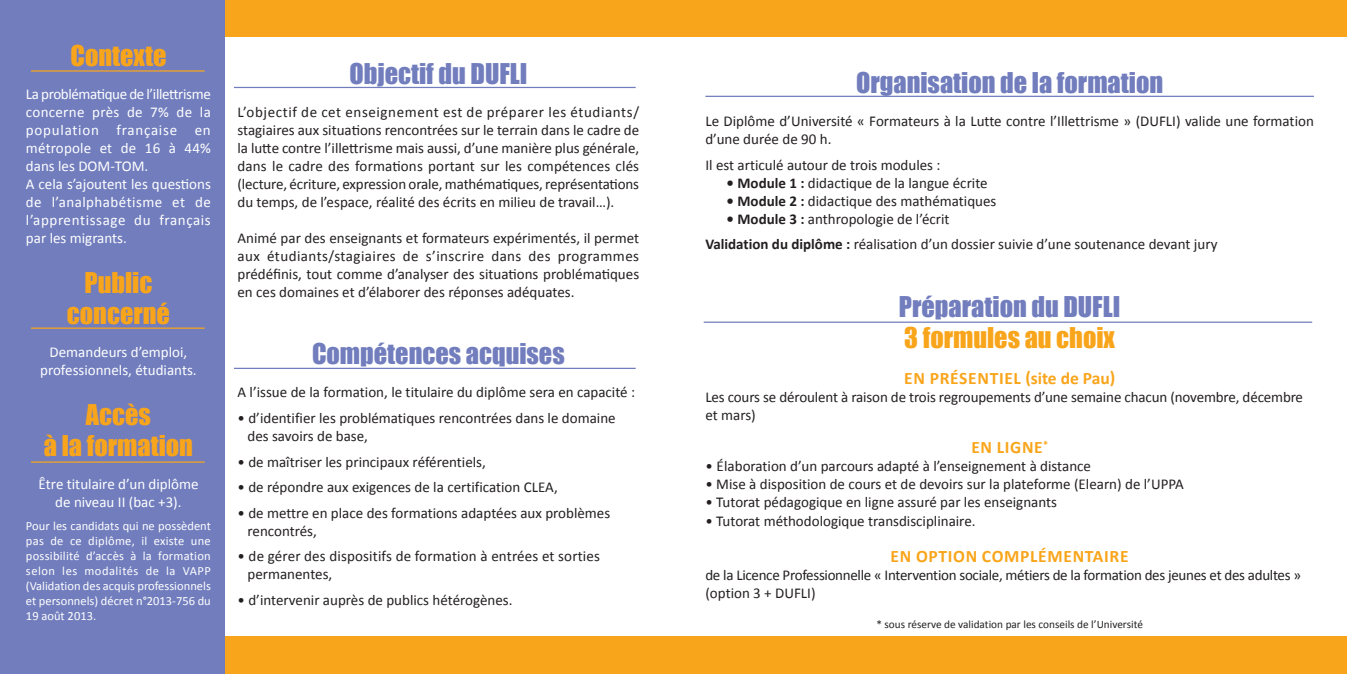
<style>
.page{position:relative;width:1347px;height:674px;background:#fff}
.page>*{position:absolute;margin:0;border:0;box-sizing:border-box;transform-origin:0 0}
.t1{font:26.25px "Impact";color:#717dbd}
.t2{font:26.25px "Impact";color:#f9a51b}
.t3{font:700 17.5px "Calibri";letter-spacing:.04em;color:#f9a51b}
.t4{font:15px/18px "Calibri";color:#231f20}
.t5{font:15px/18px "Calibri";color:#fff;text-align:justify}
.t6{font:15px/18px "Calibri";letter-spacing:-.02em;color:#231f20}
.t7{font:12.5px/15px "Calibri";color:#fff;text-align:justify}
.t8{font:11.25px "Calibri";color:#231f20}
.s1{font-weight:700}
</style>
<div class="page">
<div style="left:105px;top:0;width:1241px;height:36px;background:#f9a51b"></div>
<div style="left:105px;top:636px;width:1241px;height:37px;background:#f9a51b"></div>
<div style="left:0;top:0;width:224px;height:673px;background:#717dbd"></div>
<hr style="left:31px;top:70px;width:174px;height:2px;background:#f9a51b">
<hr style="left:234px;top:367px;width:401px;height:2px;background:#717dbd">
<hr style="left:234px;top:87px;width:401px;height:1px;background:#717dbd">
<hr style="left:705px;top:96px;width:608px;height:1px;background:#717dbd">
<hr style="left:31px;top:327px;width:174px;height:1px;background:#f9a51b">
<hr style="left:31px;top:461px;width:174px;height:1px;background:#f9a51b">
<hr style="left:703px;top:321px;width:609px;height:1px;background:#717dbd">
<p class="t2" style="left:70px;top:35px;width:97px">Contexte</p>
<p class="t5" style="left:26px;top:85px;width:186px">La problématique de l’illettrisme concerne près de 7% de la population française en métropole et de 16 à 44% dans les DOM-TOM.</p>
<p class="t5" style="left:26px;top:175px;width:186px">A cela s’ajoutent les questions de l’analphabétisme et de l’apprentissage du français par les migrants.</p>
<p class="t2" style="left:84px;top:262px;width:69px">Public</p>
<p class="t2" style="left:67px;top:293px;width:105px">concerné</p>
<p class="t5" style="left:50px;top:343px;width:139px">Demandeurs d’emploi,</p>
<p class="t5" style="left:40px;top:361px;width:158px">professionnels, étudiants.</p>
<p class="t2" style="left:86px;top:394px;width:67px">Accès</p>
<p class="t2" style="left:44px;top:425px;width:151px">à la formation</p>
<p class="t5" style="left:38px;top:475px;width:162px">Être titulaire d’un diplôme</p>
<p class="t5" style="left:55px;top:493px;width:128px">de niveau II (bac +3).</p>
<p class="t7" style="left:26px;top:518px;width:186px">Pour les candidats qui ne possèdent pas de ce diplôme, il existe une possibilité d’accès à la formation selon les modalités de la VAPP (Validation des acquis professionnels et personnels) décret n°2013-756 du 19 août 2013.</p>
<p class="t1" style="left:349px;top:53px;width:179px">Objectif du DUFLI</p>
<p class="t4" style="left:237px;top:103px;width:403px;text-align:justify">L’objectif de cet enseignement est de préparer les étudiants/ stagiaires aux situations rencontrées sur le terrain dans le cadre de la lutte contre l’illettrisme mais aussi, d’une manière plus générale, dans le cadre des formations portant sur les compétences clés (lecture, écriture, expression orale, mathématiques, représentations du temps, de l’espace, réalité des écrits en milieu de travail…).</p>
<p class="t4" style="left:237px;top:229px;width:403px;text-align:justify">Animé par des enseignants et formateurs expérimentés, il permet aux étudiants/stagiaires de s’inscrire dans des programmes prédéfinis, tout comme d’analyser des situations problématiques en ces domaines et d’élaborer des réponses adéquates.</p>
<p class="t1" style="left:312px;top:333px;width:254px">Compétences acquises</p>
<p class="t4" style="left:237px;top:383px;width:399px">A l’issue de la formation, le titulaire du diplôme sera en capacité :</p>
<p class="t4" style="left:247px;top:409px;width:370px;text-indent:-10px">• d’identifier les problématiques rencontrées dans le domaine des savoirs de base,</p>
<p class="t4" style="left:237px;top:452px;width:250px">• de maîtriser les principaux référentiels,</p>
<p class="t4" style="left:237px;top:478px;width:322px">• de répondre aux exigences de la certification CLEA,</p>
<p class="t4" style="left:247px;top:503px;width:364px;text-indent:-10px">• de mettre en place des formations adaptées aux problèmes rencontrés,</p>
<p class="t4" style="left:247px;top:547px;width:354px;text-indent:-10px">• de gérer des dispositifs de formation à entrées et sorties permanentes,</p>
<p class="t4" style="left:237px;top:590px;width:276px">• d’intervenir auprès de publics hétérogènes.</p>
<p class="t1" style="left:856px;top:62px;width:308px">Organisation de la formation</p>
<p class="t4" style="left:705px;top:112px;width:610px">Le Diplôme d’Université « Formateurs à la Lutte contre l’Illettrisme » (DUFLI) valide une formation d’une durée de 90 h.</p>
<p class="t4" style="left:705px;top:155px;width:237px">Il est articulé autour de trois modules :</p>
<p class="t4" style="left:726px;top:173px;width:262px"><span class="s1">• Module 1 :</span> didactique de la langue écrite</p>
<p class="t4" style="left:726px;top:191px;width:271px"><span class="s1">• Module 2 :</span> didactique des mathématiques</p>
<p class="t4" style="left:726px;top:209px;width:224px"><span class="s1">• Module 3 :</span> anthropologie de l’écrit</p>
<p class="t4" style="left:705px;top:235px;width:513px"><span class="s1">Validation du diplôme :</span> réalisation d’un dossier suivie d’une soutenance devant jury</p>
<p class="t1" style="left:899px;top:286px;width:223px">Préparation du DUFLI</p>
<p class="t2" style="left:904px;top:317px;width:212px">3 formules au choix</p>
<p class="t3" style="left:904px;top:367px;width:212px">EN PRÉSENTIEL (site de Pau)</p>
<p class="t4" style="left:705px;top:388px;width:599px">Les cours se déroulent à raison de trois regroupements d’une semaine chacun (novembre, décembre et mars)</p>
<p class="t3" style="left:971px;top:436px;width:78px">EN LIGNE<sup>*</sup></p>
<p class="t4" style="left:705px;top:457px;width:387px">• Élaboration d’un parcours adapté à l’enseignement à distance</p>
<p class="t4" style="left:705px;top:475px;width:480px">• Mise à disposition de cours et de devoirs sur la plateforme (Elearn) de l’UPPA</p>
<p class="t4" style="left:705px;top:493px;width:353px">• Tutorat pédagogique en ligne assuré par les enseignants</p>
<p class="t4" style="left:705px;top:511px;width:272px">• Tutorat méthodologique transdisciplinaire.</p>
<p class="t3" style="left:890px;top:544px;width:239px">EN OPTION COMPLÉMENTAIRE</p>
<p class="t6" style="left:705px;top:565px;width:597px">de la Licence Professionnelle « Intervention sociale, métiers de la formation des jeunes et des adultes » (option 3 + DUFLI)</p>
<p class="t8" style="left:876px;top:617px;width:268px">* sous réserve de validation par les conseils de l’Université</p>
</div>
